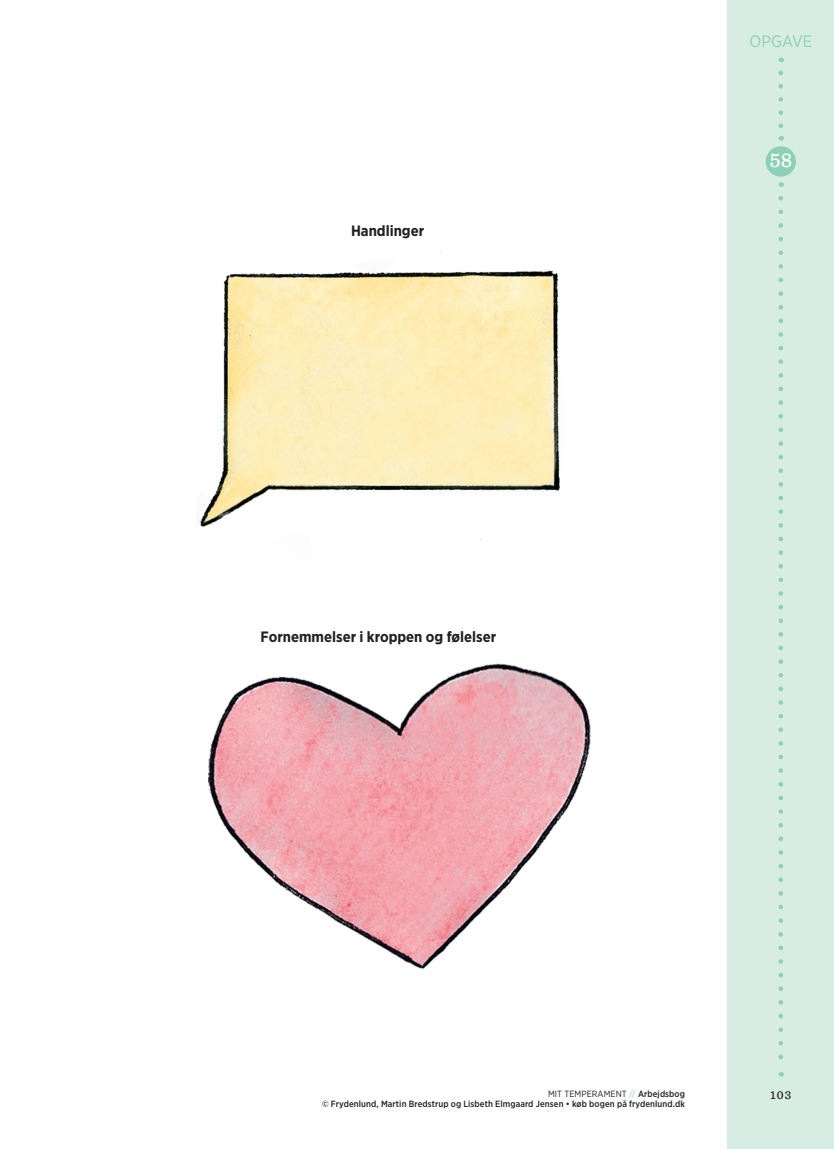
<style>
.page{position:relative;width:834px;height:1149px;background:#fff}
.page>*{position:absolute;margin:0;border:0;box-sizing:border-box;transform-origin:0 0}
.t1{font:500 21px "Sentinel";color:#fff}
.t2{font:16.5px "Gotham Narrow";letter-spacing:.01em;color:#8ed0b7}
.t3{font:700 15px "Gotham Narrow";color:#231f20}
.t4{font:500 12px "Sentinel";color:#231f20}
.t5{font:500 9px/10.8px "Gotham Narrow";letter-spacing:.01em;color:#231f20;text-align:right}
.s1{font-weight:400}
.s2{font-weight:400;color:#8ed0b7}
</style>
<div class="page">
<div style="left:727px;top:0;width:106px;height:1148px;background:#d7ece3"></div>
<svg style="left:778px;top:73px;width:4px;height:67px"></svg>
<svg style="left:778px;top:198px;width:4px;height:878px"></svg>
<div style="left:765px;top:146px;width:30px;height:30px;background:#8ed0b7;border-radius:50%"></div>
<img style="left:198px;top:251px;width:362px;height:289px">
<img style="left:208px;top:663px;width:383px;height:306px">
<h3 class="t3" style="left:351px;top:221px;width:75px">Handlinger</h3>
<h3 class="t3" style="left:260px;top:626px;width:237px">Fornemmelser i kroppen og følelser</h3>
<h2 class="t2" style="left:749px;top:31px;width:64px">OPGAVE</h2>
<h1 class="t1" style="left:769px;top:144px;width:24px">58</h1>
<p class="t5" style="left:322px;top:1087px;width:364px"><span class="s1">MIT TEMPERAMENT</span> <span class="s2">//</span> Arbejdsbog<br>© Frydenlund, Martin Bredstrup og Lisbeth Elmgaard Jensen • køb bogen på frydenlund.dk</p>
<h3 class="t4" style="left:770px;top:1085px;width:23px">103</h3>
</div>
